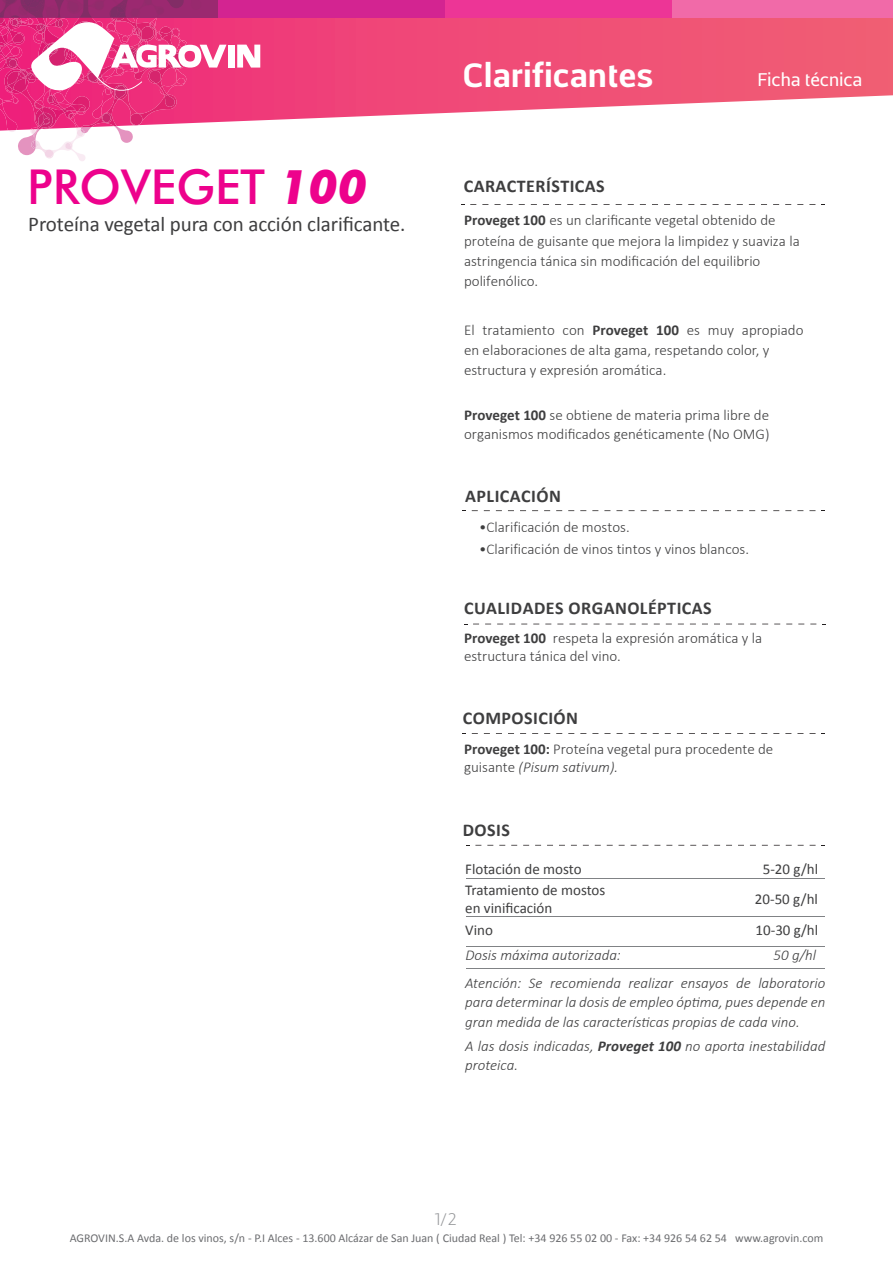
<style>
.page{position:relative;width:893px;height:1263px;background:#fff}
.page>*{position:absolute;margin:0;border:0;box-sizing:border-box;transform-origin:0 0}
.t1{font:500 48px "Futura BT";color:#ed028c}
.t2{font:700 33px "Centuma";letter-spacing:.01em;color:#fff}
.t3{font:21px "Calibri";letter-spacing:-.005em;color:#3e3e3f}
.t4{font:700 18px "Calibri";letter-spacing:.025em;color:#3e3e3f}
.t5{font:18px "Centuma";letter-spacing:-.01em;color:#fff}
.t6{font:300 16.5px "Centuma";color:#939598}
.t7{font:300 15px/20.1px "Calibri";color:#3e3e3f}
.t8{font:italic 300 15px/19.5px "Calibri";color:#3e3e3f}
.t9{font:15px/18px "Calibri";color:#3e3e3f}
.t10{font:12px "Calibri";color:#6c6d70}
.s1{font-weight:700;font-style:italic}
.s2{font-weight:700}
.s3{font-style:italic}
</style>
<div class="page">
<svg style="left:226px;top:18px;width:667px;height:104px;background:#f16488"></svg>
<div style="left:218px;top:0;width:227px;height:18px;background:#d32491"></div>
<div style="left:445px;top:0;width:227px;height:18px;background:#ed3596"></div>
<div style="left:672px;top:0;width:221px;height:18px;background:#f16aa8"></div>
<svg style="left:631px;top:845px;width:17px;height:1px"></svg>
<hr style="left:466px;top:946px;width:358px;height:1px;background:#808285">
<hr style="left:466px;top:916px;width:358px;height:1px;background:#808285">
<hr style="left:466px;top:878px;width:358px;height:1px;background:#808285">
<hr style="left:466px;top:968px;width:358px;height:1px;background:#808285">
<svg style="left:237px;top:45px;width:23px;height:23px"></svg>
<div style="left:229px;top:45px;width:6px;height:23px;background:#fff"></div>
<svg style="left:0;top:0;width:226px;height:161px"></svg>
<h1 class="t1" style="left:27px;top:158px;width:342px">PROVEGET <span class="s1">100</span></h1>
<h3 class="t3" style="left:28px;top:211px;width:379px">Proteína vegetal pura con acción clarificante.</h3>
<h2 class="t2" style="left:463px;top:52px;width:192px">Clarificantes</h2>
<p class="t5" style="left:757px;top:67px;width:107px">Ficha técnica</p>
<p class="t4" style="left:464px;top:175px;width:143px">CARACTERÍSTICAS</p>
<p class="t7" style="left:464px;top:210px;width:337px"><span class="s2">Proveget 100</span> es un clarificante vegetal obtenido de proteína de guisante que mejora la limpidez y suaviza la astringencia tánica sin modificación del equilibrio polifenólico.</p>
<p class="t7" style="left:464px;top:320px;width:341px">El tratamiento con <span class="s2">Proveget 100</span> es muy apropiado en elaboraciones de alta gama, respetando color, y estructura y expresión aromática.</p>
<p class="t7" style="left:464px;top:405px;width:307px;line-height:19.5px"><span class="s2">Provege</span><span class="s2">t 1</span><span class="s2">0</span><span class="s2">0</span> se obtiene de materia prima libre de organismos modificados genéticamente (No OMG)</p>
<p class="t4" style="left:465px;top:484px;width:97px">APLICACIÓN</p>
<p class="t7" style="left:479px;top:516px;width:152px">•Clarificación de mostos.</p>
<p class="t7" style="left:479px;top:539px;width:271px">•Clarificación de vinos tintos y vinos blancos.</p>
<p class="t4" style="left:464px;top:597px;width:249px">CUALIDADES ORGANOLÉPTICAS</p>
<p class="t7" style="left:464px;top:629px;width:300px;line-height:18px"><span class="s2">Proveget 100</span> respeta la expresión aromática y la estructura tánica del vino.</p>
<p class="t4" style="left:463px;top:707px;width:117px">COMPOSICIÓN</p>
<p class="t7" style="left:464px;top:740px;width:311px;line-height:18px"><span class="s2">Proveget 100:</span> Proteína vegetal pura procedente de guisante <span class="s3">(Pisum sativum).</span></p>
<p class="t4" style="left:463px;top:819px;width:49px">DOSIS</p>
<p class="t9" style="left:465px;top:859px;width:118px">Flotación de mosto</p>
<p class="t9" style="left:763px;top:859px;width:57px">5-20 g/hl</p>
<p class="t9" style="left:465px;top:880px;width:142px">Tratamiento de mostos en vinificación</p>
<p class="t9" style="left:755px;top:889px;width:65px">20-50 g/hl</p>
<p class="t9" style="left:465px;top:920px;width:29px">Vino</p>
<p class="t9" style="left:755px;top:920px;width:64px">10-30 g/hl</p>
<p class="t8" style="left:465px;top:945px;width:157px">Dosis máxima autorizada:</p>
<p class="t8" style="left:465px;top:941px;width:362px;line-height:27.5px;text-indent:308px">50 g/hl<br>Atención: Se recomienda realizar ensayos de laboratorio</p>
<p class="t8" style="left:465px;top:992px;width:362px">para determinar la dosis de empleo óptima, pues depende en gran medida de las características propias de cada vino.</p>
<p class="t8" style="left:465px;top:1036px;width:362px">A las dosis indicadas, <span class="s2">Proveget 100</span> no aporta inestabilidad proteica.</p>
<p class="t6" style="left:434px;top:1207px;width:24px">1/2</p>
<p class="t10" style="left:70px;top:1230px;width:755px">AGROVIN.S.A Avda. de los vinos, s/n - P.I Alces - 13.600 Alcázar de San Juan ( Ciudad Real ) Tel: +34 926 55 02 00 - Fax: +34 926 54 62 54 www.agrovin.com</p>
</div>
